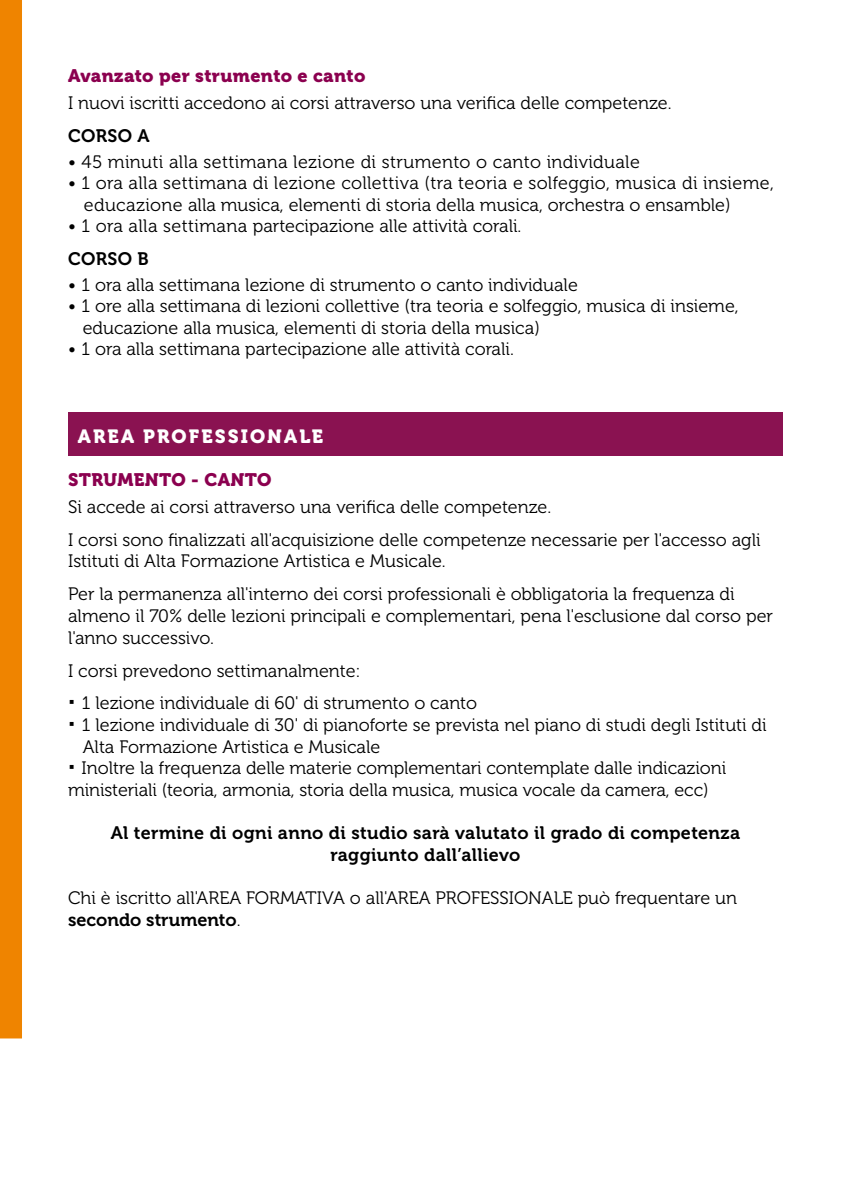
<style>
.page{position:relative;width:851px;height:1191px;background:#fff}
.page>*{position:absolute;margin:0;border:0;box-sizing:border-box;transform-origin:0 0}
.t1{font:19px "Museo 900";letter-spacing:.11em;color:#fff}
.t2{font:18px/33px "Museo 300";color:#000}
.t3{font:18px/21.4px "Museo 300";letter-spacing:.02em;color:#000}
.t4{font:18px/21.6px "Museo 700";letter-spacing:.02em;color:#000;text-align:center}
.t5{font:18px "Museo 900";letter-spacing:.02em;color:#8b004f}
.t6{font:18px "Museo 700";color:#000}
.s1{font-family:"Museo 900";font-size:24px}
.s2{font-family:"Museo 300"}
</style>
<div class="page">
<div style="left:0;top:0;width:22px;height:1038px;background:#ef8400"></div>
<div style="left:68px;top:413px;width:714px;height:43px;background:#8a1251"></div>
<p class="t5" style="left:68px;top:65px;width:299px">Avanzato per strumento e canto</p>
<p class="t2" style="left:68px;top:86px;width:605px">I nuovi iscritti accedono ai corsi attraverso una verifica delle competenze.</p>
<p class="t4" style="left:68px;top:125px;width:83px">CORSO A</p>
<p class="t3" style="left:68px;top:151px;width:573px">• 45 minuti alla settimana lezione di strumento o canto individuale</p>
<p class="t3" style="left:84px;top:173px;width:691px;text-indent:-16px">• 1 ora alla settimana di lezione collettiva (tra teoria e solfeggio, musica di insieme, educazione alla musica, elementi di storia della musica, orchestra o ensamble)</p>
<p class="t2" style="left:68px;top:210px;width:455px">• 1 ora alla settimana partecipazione alle attività corali.</p>
<p class="t4" style="left:68px;top:248px;width:82px">CORSO B</p>
<p class="t2" style="left:68px;top:269px;width:511px">• 1 ora alla settimana lezione di strumento o canto individuale</p>
<p class="t2" style="left:83px;top:296px;width:657px;line-height:21.4px;text-indent:-15px">• 1 ore alla settimana di lezioni collettive (tra teoria e solfeggio, musica di insieme, educazione alla musica, elementi di storia della musica)</p>
<p class="t2" style="left:68px;top:333px;width:447px">• 1 ora alla settimana partecipazione alle attività corali.</p>
<p class="t1" style="left:78px;top:425px;width:247px">AREA PROFESSIONALE</p>
<p class="t5" style="left:68px;top:469px;width:205px">STRUMENTO - CANTO</p>
<p class="t2" style="left:68px;top:490px;width:694px">Si accede ai corsi attraverso una verifica delle competenze.<br>I corsi sono finalizzati all'acquisizione delle competenze necessarie per l'accesso agli</p>
<p class="t2" style="left:68px;top:545px;width:668px">Istituti di Alta Formazione Artistica e Musicale.<br>Per la permanenza all'interno dei corsi professionali è obbligatoria la frequenza di</p>
<p class="t2" style="left:68px;top:605px;width:706px;line-height:21.6px">almeno il 70% delle lezioni principali e complementari, pena l'esclusione dal corso per l'anno successivo.</p>
<p class="t2" style="left:68px;top:654px;width:410px">I corsi prevedono settimanalmente:<br><span class="s1">·</span> 1 lezione individuale di 60' di strumento o canto</p>
<p class="t2" style="left:68px;top:708px;width:700px"><span class="s1">·</span> 1 lezione individuale di 30' di pianoforte se prevista nel piano di studi degli Istituti di</p>
<p class="t2" style="left:83px;top:730px;width:299px">Alta Formazione Artistica e Musicale</p>
<p class="t2" style="left:68px;top:752px;width:659px"><span class="s1">·</span> Inoltre la frequenza delle materie complementari contemplate dalle indicazioni</p>
<p class="t2" style="left:68px;top:773px;width:642px">ministeriali (teoria, armonia, storia della musica, musica vocale da camera, ecc)</p>
<p class="t4" style="left:111px;top:822px;width:631px">Al termine di ogni anno di studio sarà valutato il grado di competenza raggiunto dall’allievo</p>
<p class="t2" style="left:68px;top:881px;width:670px">Chi è iscritto all'AREA FORMATIVA o all'AREA PROFESSIONALE può frequentare un</p>
<p class="t6" style="left:68px;top:909px;width:174px">secondo strumento<span class="s2">.</span></p>
</div>
